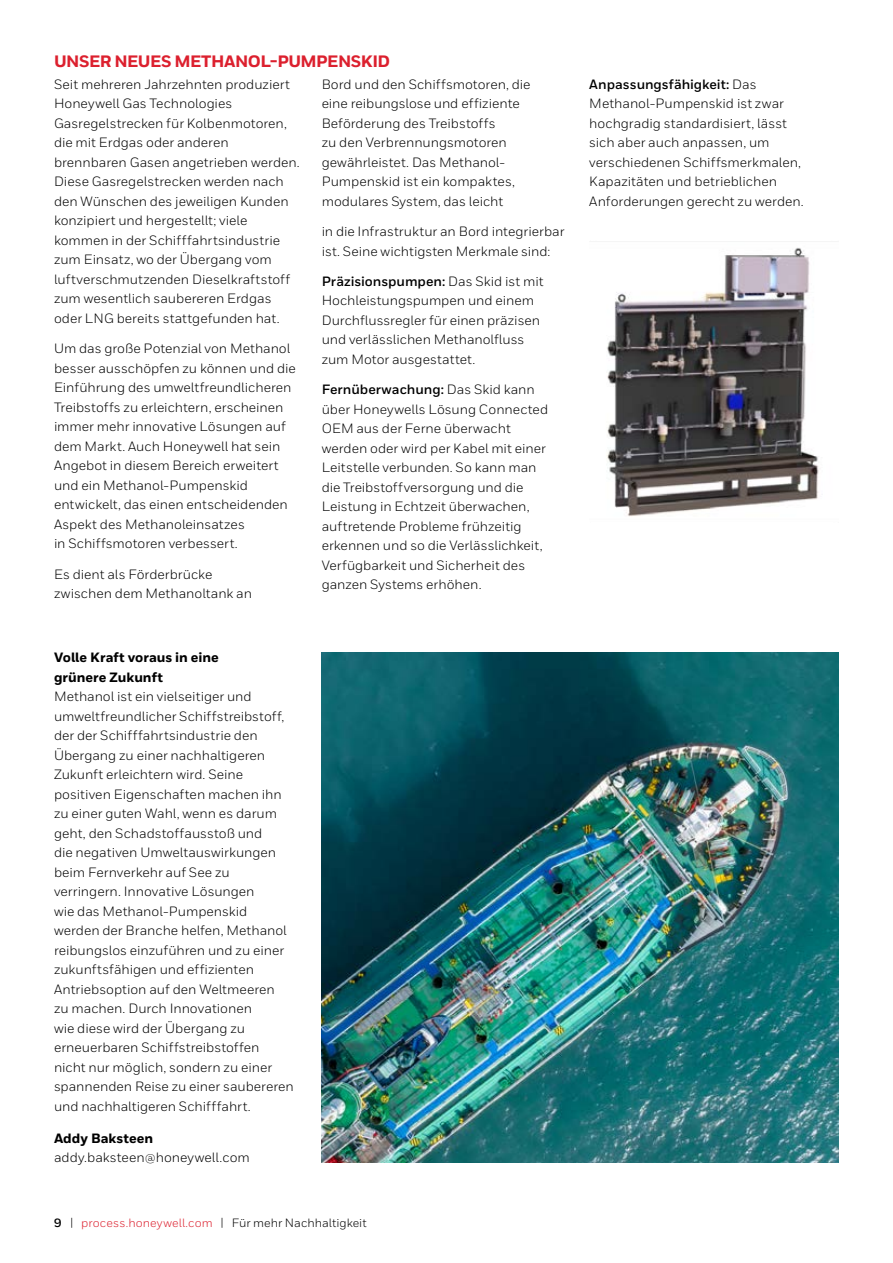
<style>
.page{position:relative;width:893px;height:1263px;background:#fff}
.page>*{position:absolute;margin:0;border:0;box-sizing:border-box;transform-origin:0 0}
.t1{font:800 16.5px "Honeywell Sans";letter-spacing:-.03em;color:#dc202e}
.t2{font:13.5px/19.5px "Honeywell Sans";color:#000}
.t3{font:800 13.5px/19.5px "Honeywell Sans";color:#000}
.t4{font:12px "Honeywell Sans";letter-spacing:.005em;color:#000}
.s1{font-weight:700}
.s2{color:#dc202e}
</style>
<div class="page">
<img style="left:607px;top:241px;width:212px;height:276px">
<img style="left:322px;top:652px;width:517px;height:510px">
<p class="t1" style="left:54px;top:51px;width:338px">UNSER NEUES METHANOL-PUMPENSKID</p>
<p class="t2" style="left:54px;top:75px;width:247px">Seit mehreren Jahrzehnten produziert Honeywell Gas Technologies Gasregelstrecken für Kolbenmotoren, die mit Erdgas oder anderen brennbaren Gasen angetrieben werden.<br>Diese Gasregelstrecken werden nach den Wünschen des jeweiligen Kunden konzipiert und hergestellt; viele kommen in der Schifffahrtsindustrie zum Einsatz, wo der Übergang vom luftverschmutzenden Dieselkraftstoff zum wesentlich saubereren Erdgas oder LNG bereits stattgefunden hat.</p>
<p class="t2" style="left:54px;top:339px;width:243px">Um das große Potenzial von Methanol besser ausschöpfen zu können und die Einführung des umweltfreundlicheren Treibstoffs zu erleichtern, erscheinen immer mehr innovative Lösungen auf dem Markt. Auch Honeywell hat sein Angebot in diesem Bereich erweitert und ein Methanol-Pumpenskid entwickelt, das einen entscheidenden Aspekt des Methanoleinsatzes<br>in Schiffsmotoren verbessert.</p>
<p class="t2" style="left:54px;top:564px;width:200px">Es dient als Förderbrücke zwischen dem Methanoltank an</p>
<p class="t2" style="left:322px;top:74px;width:210px">Bord und den Schiffsmotoren, die eine reibungslose und effiziente<br>Beförderung des Treibstoffs<br>zu den Verbrennungsmotoren gewährleistet. Das Methanol-<br>Pumpenskid ist ein kompaktes, modulares System, das leicht</p>
<p class="t2" style="left:322px;top:222px;width:244px">in die Infrastruktur an Bord integrierbar ist. Seine wichtigsten Merkmale sind:</p>
<p class="t2" style="left:322px;top:271px;width:224px"><span class="s1">Präzisionspumpen:</span> Das Skid ist mit<br>Hochleistungspumpen und einem<br>Durchflussregler für einen präzisen und verlässlichen Methanolfluss zum Motor ausgestattet.</p>
<p class="t2" style="left:322px;top:380px;width:228px"><span class="s1">Fernüberwachung:</span> Das Skid kann über Honeywells Lösung Connected<br>OEM aus der Ferne überwacht werden oder wird per Kabel mit einer<br>Leitstelle verbunden. So kann man die Treibstoffversorgung und die<br>Leistung in Echtzeit überwachen, auftretende Probleme frühzeitig erkennen und so die Verlässlichkeit,<br>Verfügbarkeit und Sicherheit des ganzen Systems erhöhen.</p>
<p class="t3" style="left:54px;top:648px;width:166px">Volle Kraft voraus in eine grünere Zukunft</p>
<p class="t2" style="left:54px;top:687px;width:241px">Methanol ist ein vielseitiger und umweltfreundlicher Schiffstreibstoff, der der Schifffahrtsindustrie den Übergang zu einer nachhaltigeren Zukunft erleichtern wird. Seine positiven Eigenschaften machen ihn zu einer guten Wahl, wenn es darum geht, den Schadstoffausstoß und<br>die negativen Umweltauswirkungen beim Fernverkehr auf See zu verringern. Innovative Lösungen<br>wie das Methanol-Pumpenskid werden der Branche helfen, Methanol reibungslos einzuführen und zu einer zukunftsfähigen und effizienten Antriebsoption auf den Weltmeeren<br>zu machen. Durch Innovationen<br>wie diese wird der Übergang zu erneuerbaren Schiffstreibstoffen nicht nur möglich, sondern zu einer spannenden Reise zu einer saubereren und nachhaltigeren Schifffahrt.</p>
<p class="t3" style="left:54px;top:1128px;width:101px">Addy Baksteen</p>
<p class="t2" style="left:54px;top:1148px;width:197px">addy.baksteen@honeywell.com</p>
<p class="t4" style="left:54px;top:1216px;width:314px"><span class="s1">9</span> | <span class="s2">process.honeywell.com</span> | Für mehr Nachhaltigkeit</p>
<p class="t2" style="left:589px;top:74px;width:216px"><span class="s1">Anpassungsfähigkeit:</span> Das<br>Methanol-Pumpenskid ist zwar hochgradig standardisiert, lässt sich aber auch anpassen, um verschiedenen Schiffsmerkmalen,<br>Kapazitäten und betrieblichen<br>Anforderungen gerecht zu werden.</p>
</div>
